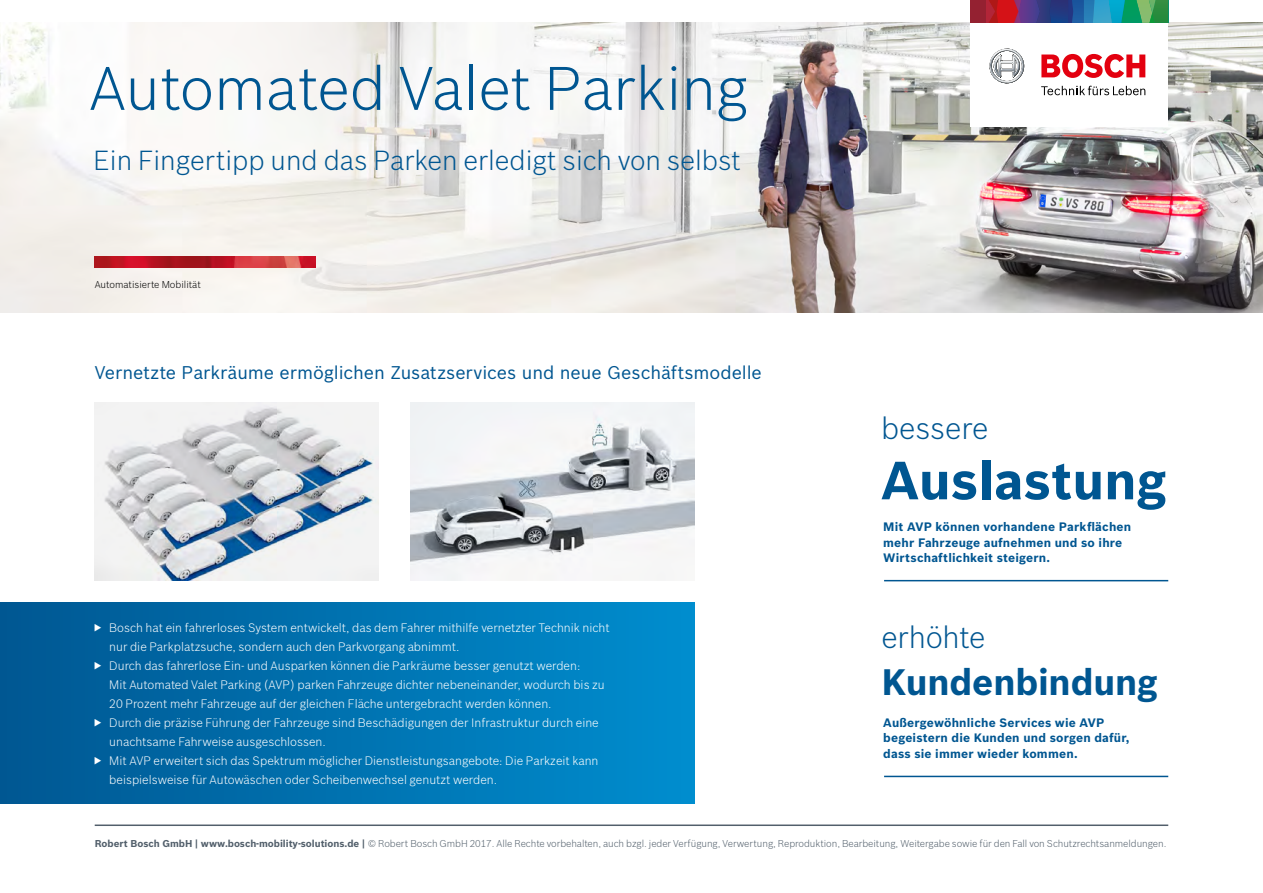
<style>
.page{position:relative;width:1263px;height:893px;background:#fff}
.page>*{position:absolute;margin:0;border:0;box-sizing:border-box;transform-origin:0 0}
.t1{font:300 60px "Bosch Sans";color:#005691}
.t2{font:700 52.5px "Bosch Sans";color:#005691}
.t3{font:700 36px "Bosch Sans";letter-spacing:-.005em;color:#005691}
.t4{font:300 30px "Bosch Sans";letter-spacing:-.005em;color:#005691}
.t5{font:300 27px "Bosch Sans";color:#005691}
.t6{font:18px "Bosch Sans";letter-spacing:-.005em;color:#005691}
.t7{font:300 12px/18.9px "Bosch Sans";color:#fff}
.t8{font:700 12px/15.8px "Bosch Sans";letter-spacing:.015em;color:#005691}
.t9{font:300 9.75px "Bosch Sans";letter-spacing:-.005em;color:#525f6b}
.t10{font:300 9.75px "Bosch Sans";color:#000}
.s1{font-weight:700}
</style>
<div class="page">
<img style="left:95px;top:402px;width:284px;height:178px">
<img style="left:410px;top:402px;width:285px;height:178px">
<img style="left:0;top:23px;width:1263px;height:290px">
<img style="left:95px;top:256px;width:221px;height:12px">
<div style="left:0;top:603px;width:695px;height:201px;background:linear-gradient(to right,#005792,#008ecf)"></div>
<hr style="left:95px;top:824px;width:1073px;height:2px;background:#525f6b">
<hr style="left:884px;top:776px;width:284px;height:1px;background:#005691">
<hr style="left:884px;top:580px;width:284px;height:1px;background:#005691">
<div style="left:970px;top:0;width:198px;height:127px;background:#fff"></div>
<div style="left:970px;top:0;width:16px;height:23px;background:#942131"></div>
<svg style="left:986px;top:0;width:182px;height:23px"></svg>
<svg style="left:989px;top:49px;width:35px;height:35px"></svg>
<svg style="left:1041px;top:54px;width:104px;height:24px"></svg>
<svg style="left:1041px;top:86px;width:104px;height:9px"></svg>
<svg style="left:95px;top:624px;width:6px;height:7px"></svg>
<svg style="left:95px;top:662px;width:6px;height:7px"></svg>
<svg style="left:95px;top:718px;width:6px;height:8px"></svg>
<svg style="left:95px;top:756px;width:6px;height:8px"></svg>
<h1 class="t1" style="left:89px;top:51px;width:660px">Automated Valet Parking</h1>
<h3 class="t5" style="left:94px;top:144px;width:649px">Ein Fingertipp und das Parken erledigt sich von selbst</h3>
<p class="t10" style="left:95px;top:278px;width:108px">Automatisierte Mobilität</p>
<h3 class="t6" style="left:95px;top:362px;width:669px">Vernetzte Parkräume ermöglichen Zusatzservices und neue Geschäftsmodelle</h3>
<p class="t7" style="left:109px;top:618px;width:502px">Bosch hat ein fahrerloses System entwickelt, das dem Fahrer mithilfe vernetzter Technik nicht nur die Parkplatzsuche, sondern auch den Parkvorgang abnimmt.<br>Durch das fahrerlose Ein- und Ausparken können die Parkräume besser genutzt werden:<br>Mit -Automated Valet Parking (AVP) parken Fahrzeuge dichter nebeneinander, wodurch bis zu 20 Prozent mehr Fahrzeuge auf der gleichen Fläche untergebracht werden können.<br>Durch die präzise Führung der Fahrzeuge sind Beschädigungen der Infrastruktur durch eine unachtsame Fahrweise ausgeschlossen.<br>Mit AVP erweitert sich das Spektrum möglicher Dienstleistungsangebote: Die Parkzeit kann beispielsweise für Autowäschen oder Scheibenwechsel genutzt werden.</p>
<h3 class="t4" style="left:881px;top:410px;width:109px">bessere</h3>
<h2 class="t2" style="left:881px;top:448px;width:287px">Auslastung</h2>
<p class="t8" style="left:883px;top:519px;width:250px">Mit AVP können vorhandene Parkflächen mehr Fahrzeuge aufnehmen und so ihre<br>Wirtschaftlichkeit steigern.</p>
<h3 class="t4" style="left:881px;top:618px;width:105px">erhöhte</h3>
<h3 class="t3" style="left:881px;top:660px;width:278px">Kundenbindung</h3>
<p class="t8" style="left:883px;top:714px;width:248px">Außergewöhnliche Services wie AVP begeistern die Kunden und sorgen dafür, dass sie immer wieder kommen.</p>
<p class="t9" style="left:95px;top:837px;width:1073px"><span class="s1">Robert Bosch GmbH | www.bosch-mobility-solutions.de |</span> © Robert Bosch GmbH 2017. Alle Rechte vorbehalten, auch bzgl. jeder Verfügung, Verwertung, Reproduktion, Bearbeitung, Weitergabe sowie für den Fall von Schutzrechtsanmeldungen.</p>
</div>
